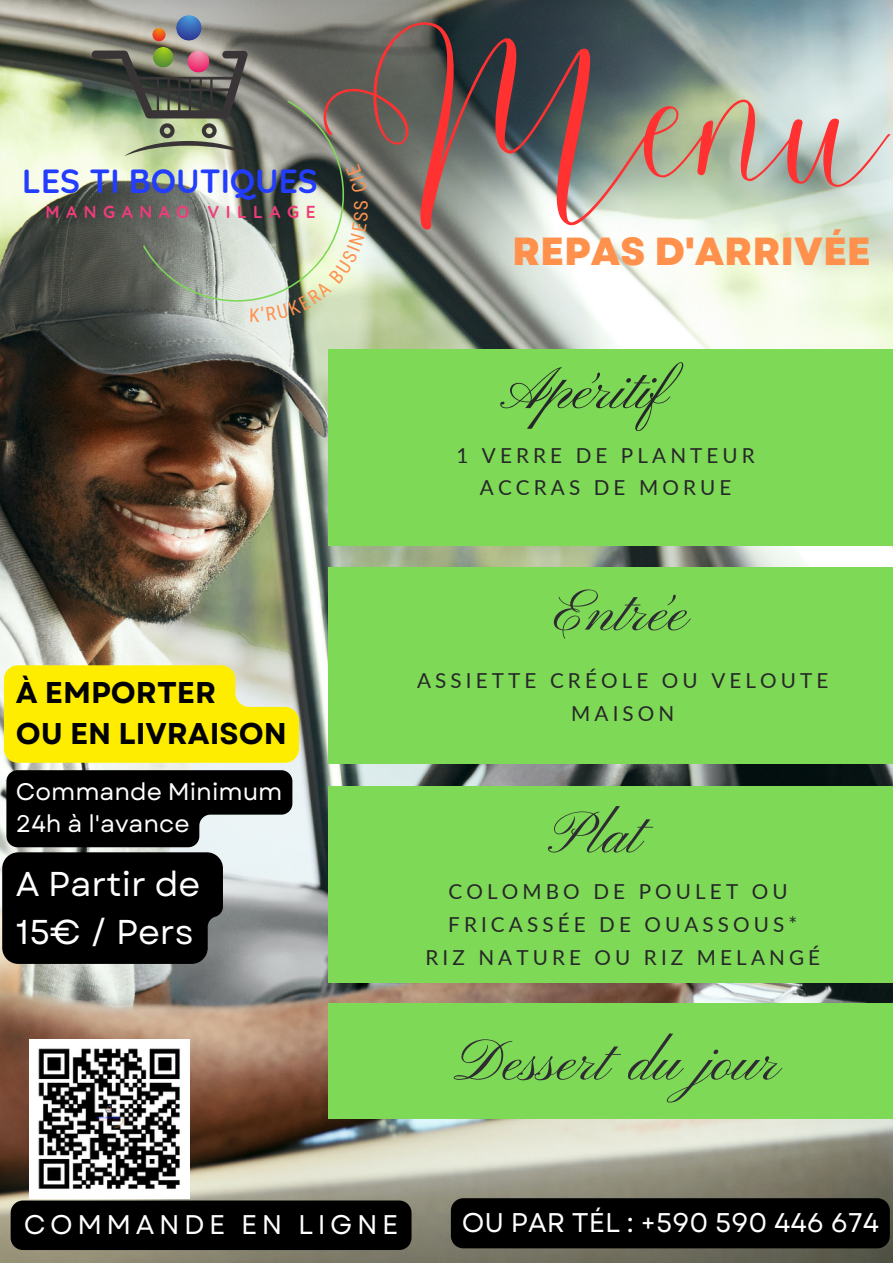
<style>
.page{position:relative;width:893px;height:1264px;background:#fff}
.page>*{position:absolute;margin:0;border:0;box-sizing:border-box;transform-origin:0 0}
.t1{font:155.4px "Malibu";color:#ff3131}
.t2{font:59.55px "Pinyon Script";color:#2e2c32}
.t3{font:59.55px "Pinyon Script";color:#262728}
.t4{font:800 39.15px "Garet";color:#ff914d}
.t5{font:34.35px "Garet";color:#fff}
.t6{font:700 33.45px "Quicksand";color:#233dff}
.t7{font:700 30px "Garet";color:#000}
.t8{font:27px "Garet";color:#fff}
.t9{font:27px "Garet";letter-spacing:.17em;color:#fff}
.t10{font:24px/32.5px "Garet";color:#fff}
.t11{font:20.7px/32.5px "Lato";letter-spacing:.2em;color:#262728;text-align:center}
.t12{font:18.9px "Roboto Condensed";color:#ff914d}
.t13{font:700 17.4px "Quicksand";letter-spacing:.38em;color:#ef3c7b}
</style>
<div class="page">
<img style="left:0;top:0;width:892px;height:1262px">
<div style="left:328px;top:349px;width:564px;height:197px;background:#7ed957"></div>
<img style="left:30px;top:1039px;width:159px;height:159px">
<svg style="left:140px;top:98px;width:248px;height:248px"></svg>
<svg style="left:176px;top:15px;width:26px;height:26px"></svg>
<svg style="left:153px;top:47px;width:20px;height:21px"></svg>
<svg style="left:152px;top:28px;width:14px;height:13px"></svg>
<svg style="left:90px;top:50px;width:162px;height:106px"></svg>
<div style="left:328px;top:567px;width:564px;height:196px;background:#7ed957"></div>
<div style="left:328px;top:786px;width:564px;height:196px;background:#7ed957"></div>
<div style="left:328px;top:1003px;width:564px;height:115px;background:#7ed957"></div>
<div style="left:11px;top:1200px;width:400px;height:49px;background:#000"></div>
<div style="left:451px;top:1198px;width:438px;height:50px;background:#000"></div>
<svg style="left:2px;top:770px;width:290px;height:193px"></svg>
<svg style="left:4px;top:665px;width:295px;height:97px"></svg>
<svg style="left:261px;top:201px;width:107px;height:120px"></svg>
<svg style="left:346px;top:164px;width:20px;height:29px"></svg>
<p class="t1" style="left:324px;top:27px;width:564px">Menu</p>
<p class="t6" style="left:22px;top:159px;width:297px">LES TI BOUTIQUES</p>
<p class="t13" style="left:45px;top:200px;width:272px">MANGANAO VILLAGE</p>
<p class="t4" style="left:512px;top:223px;width:360px">REPAS D'ARRIVÉE</p>
<p class="t12" style="left:249px;top:304px;width:12px">K</p>
<p class="t7" style="left:16px;top:670px;width:202px">À EMPORTER</p>
<p class="t7" style="left:16px;top:712px;width:272px">OU EN LIVRAISON</p>
<p class="t10" style="left:16px;top:775px;width:268px">Commande Minimum<br>24h à l'avance</p>
<p class="t5" style="left:16px;top:859px;width:186px">A Partir de</p>
<p class="t5" style="left:16px;top:906px;width:179px">15€ / Pers</p>
<p class="t3" style="left:506px;top:357px;width:197px">Apéritif</p>
<p class="t11" style="left:456px;top:438px;width:300px">1 VERRE DE PLANTEUR</p>
<p class="t11" style="left:480px;top:471px;width:253px">ACCRAS DE MORUE</p>
<p class="t2" style="left:555px;top:579px;width:136px">Entrée</p>
<p class="t11" style="left:417px;top:663px;width:413px">ASSIETTE CRÉOLE OU VELOUTE<br>MAISON</p>
<p class="t2" style="left:554px;top:801px;width:91px">Plat</p>
<p class="t11" style="left:448px;top:875px;width:340px">COLOMBO DE POULET OU</p>
<p class="t11" style="left:448px;top:907px;width:351px">FRICASSÉE DE OUASSOUS*</p>
<p class="t11" style="left:425px;top:940px;width:396px">RIZ NATURE OU RIZ MELANGÉ</p>
<p class="t2" style="left:454px;top:1028px;width:328px">Dessert du jour</p>
<p class="t9" style="left:24px;top:1205px;width:376px">COMMANDE EN LIGNE</p>
<p class="t8" style="left:461px;top:1202px;width:419px">OU PAR TÉL : +590 590 446 674</p>
</div>
